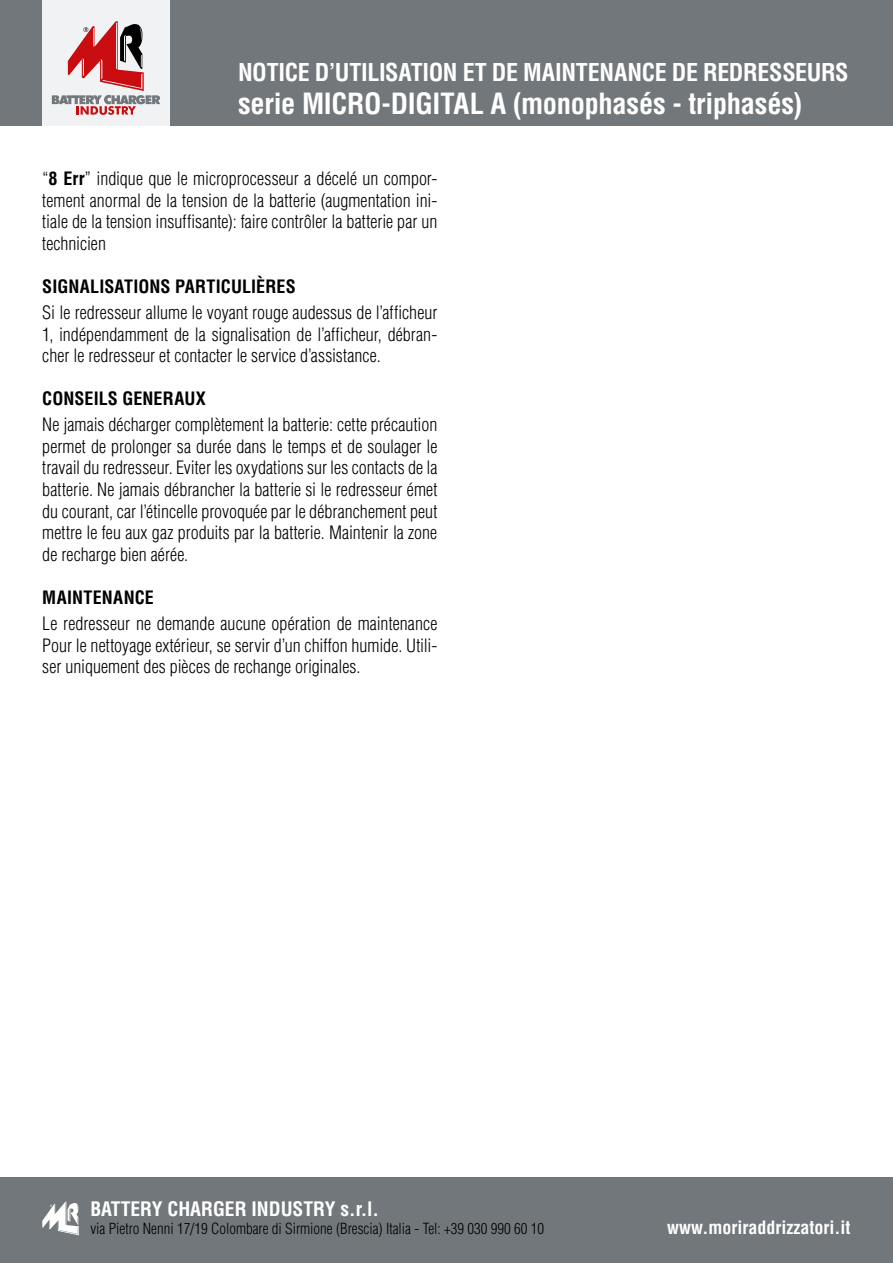
<style>
.page{position:relative;width:893px;height:1263px;background:#fff}
.page>*{position:absolute;margin:0;border:0;box-sizing:border-box;transform-origin:0 0}
.t1{font:700 condensed 28.5px "Helvetica LT Pro";letter-spacing:-.01em;color:#fff}
.t2{font:700 condensed 24px "Helvetica LT Pro";letter-spacing:-.015em;color:#fff}
.t3{font:700 condensed 19.5px "Helvetica LT Pro";color:#fff}
.t4{font:300 condensed 18px/21.6px "Helvetica LT Pro";letter-spacing:.005em;color:#000;text-align:justify}
.t5{font:700 condensed 18px "Helvetica LT Pro";letter-spacing:.005em;color:#000}
.t6{font:700 condensed 18px "Helvetica LT Pro";color:#fff}
.t7{font:300 condensed 15px "Helvetica LT Pro";color:#000}
.s1{font-weight:700}
</style>
<div class="page">
<div style="left:0;top:0;width:893px;height:125px;background:#71777a"></div>
<div style="left:43px;top:0;width:127px;height:125px;background:#f1f2f3"></div>
<div style="left:0;top:1178px;width:893px;height:85px;background:#71777a"></div>
<svg style="left:52px;top:21px;width:108px;height:94px"></svg>
<svg style="left:42px;top:1201px;width:37px;height:34px"></svg>
<h2 class="t2" style="left:238px;top:56px;width:612px">NOTICE D’UTILISATION ET DE MAINTENANCE DE REDRESSEURS</h2>
<h1 class="t1" style="left:238px;top:84px;width:566px">serie MICRO-DIGITAL A (monophasés - triphasés)</h1>
<p class="t4" style="left:42px;top:168px;width:397px">“<span class="s1">8 Err</span>” indique que le microprocesseur a décelé un compor&shy;tement anormal de la tension de la batterie (augmentation ini&shy;tiale de la tension insuffisante): faire contrôler la batterie par un technicien</p>
<p class="t5" style="left:42px;top:275px;width:255px">SIGNALISATIONS PARTICULIÈRES</p>
<p class="t4" style="left:42px;top:301px;width:397px">Si le redresseur allume le voyant rouge audessus de l’afficheur 1, indépendamment de la signalisation de l’afficheur, débran&shy;cher le redresseur et contacter le service d’assistance.</p>
<p class="t5" style="left:42px;top:387px;width:165px">CONSEILS GENERAUX</p>
<p class="t4" style="left:42px;top:414px;width:397px">Ne jamais décharger complètement la batterie: cette précaution permet de prolonger sa durée dans le temps et de soulager le travail du redresseur. Eviter les oxydations sur les contacts de la batterie. Ne jamais débrancher la batterie si le redresseur émet du courant, car l’étincelle provoquée par le débranchement peut mettre le feu aux gaz produits par la batterie. Maintenir la zone de recharge bien aérée.</p>
<p class="t5" style="left:42px;top:585px;width:113px">MAINTENANCE</p>
<p class="t4" style="left:42px;top:612px;width:397px">Le redresseur ne demande aucune opération de maintenance Pour le nettoyage extérieur, se servir d’un chiffon humide. Utili&shy;ser uniquement des pièces de rechange originales.</p>
<p class="t3" style="left:90px;top:1195px;width:290px">BATTERY CHARGER INDUSTRY s.r.l.</p>
<p class="t7" style="left:90px;top:1219px;width:455px">via Pietro Nenni 17/19 Colombare di Sirmione (Brescia) Italia - Tel: +39 030 990 60 10</p>
<p class="t6" style="left:667px;top:1216px;width:185px">www.moriraddrizzatori.it</p>
</div>
